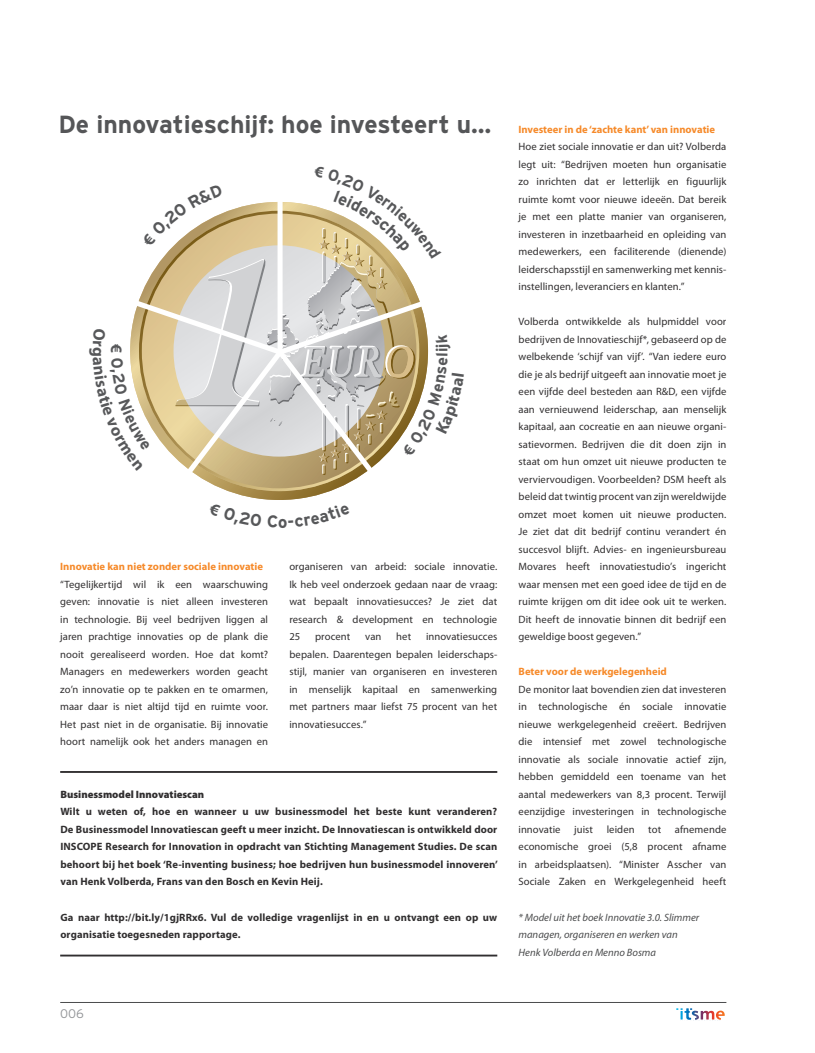
<style>
.page{position:relative;width:815px;height:1053px;background:#fff}
.page>*{position:absolute;margin:0;border:0;box-sizing:border-box;transform-origin:0 0}
.t1{font:700 24.75px "Interstate";color:#555658}
.t2{font:700 16.88px "Myriad Pro";color:#57585a}
.t3{font:700 16.12px "Interstate";color:#57585a}
.t4{font:300 12.5px "Interstate";color:#939598}
.t5{font:10.62px/17.5px "Myriad Pro";letter-spacing:.01em;color:#312f30;text-align:justify}
.t6{font:700 10.62px/17.5px "Myriad Pro";letter-spacing:.01em;color:#312f30;text-align:justify}
.t7{font:700 10.62px "Myriad Pro";color:#f68a2a}
.t8{font:italic 10.62px/17.5px "Myriad Pro";color:#4b4c4d}
.t9{font:900 10.62px "Myriad Pro";color:#312f30}
</style>
<div class="page">
<hr style="left:60px;top:1002px;width:666px;height:1px;background:#4b4c4d">
<svg style="left:676px;top:1008px;width:49px;height:11px"></svg>
<hr style="left:60px;top:954px;width:437px;height:2px;background:#312f30">
<hr style="left:60px;top:771px;width:437px;height:1px;background:#312f30">
<svg style="left:130px;top:202px;width:299px;height:298px"></svg>
<h1 class="t1" style="left:58px;top:110px;width:434px">De innovatieschijf: hoe investeert u…</h1>
<p class="t7" style="left:519px;top:123px;width:198px">Investeer in de ‘zachte kant’ van innovatie</p>
<p class="t5" style="left:519px;top:138px;width:209px">Hoe ziet sociale innovatie er dan uit? Volberda legt uit: “Bedrijven moeten hun organisatie zo inrichten dat er letterlijk en figuurlijk ruimte komt voor nieuwe ideeën. Dat bereik je met een platte manier van organiseren, investeren in inzetbaarheid en opleiding van medewerkers, een faciliterende (dienende) leiderschapsstijl en samenwerking met kennis&shy;instellingen, leveranciers en klanten.”</p>
<p class="t5" style="left:519px;top:313px;width:209px">Volberda ontwikkelde als hulpmiddel voor bedrijven de Innovatieschijf*, gebaseerd op de welbekende ‘schijf van vijf’. “Van iedere euro die je als bedrijf uitgeeft aan innovatie moet je een vijfde deel besteden aan R&amp;D, een vijfde aan vernieuwend leiderschap, aan menselijk kapitaal, aan cocreatie en aan nieuwe organi&shy;satievormen. Bedrijven die dit doen zijn in staat om hun omzet uit nieuwe producten te verviervoudigen. Voorbeelden? DSM heeft als beleid dat twintig procent van zijn wereldwijde omzet moet komen uit nieuwe producten.<br>Je ziet dat dit bedrijf continu verandert én succesvol blijft. Advies- en ingenieursbureau Movares heeft innovatiestudio’s ingericht waar mensen met een goed idee de tijd en de ruimte krijgen om dit idee ook uit te werken.<br>Dit heeft de innovatie binnen dit bedrijf een geweldige boost gegeven.”</p>
<p class="t7" style="left:519px;top:665px;width:150px">Beter voor de werkgelegenheid</p>
<p class="t5" style="left:519px;top:680px;width:209px">De monitor laat bovendien zien dat investeren in technologische én sociale innovatie nieuwe werkgelegenheid creëert. Bedrijven die intensief met zowel technologische innovatie als sociale innovatie actief zijn, hebben gemiddeld een toename van het aantal medewerkers van 8,3 procent. Terwijl eenzijdige investeringen in technologische innovatie</p>
<h2 class="t2" style="left:108px;top:347px;width:11px;rotate:90deg">g</h2>
<h3 class="t3" style="left:433px;top:352px;width:6px;rotate:-90deg">i</h3>
<p class="t7" style="left:60px;top:560px;width:204px">Innovatie kan niet zonder sociale innovatie</p>
<p class="t5" style="left:60px;top:575px;width:209px">“Tegelijkertijd wil ik een waarschuwing geven: innovatie is niet alleen investeren in technologie. Bij veel bedrijven liggen al jaren prachtige innovaties op de plank die nooit gerealiseerd worden. Hoe dat komt?<br>Managers en medewerkers worden geacht zo’n innovatie op te pakken en te omarmen, maar daar is niet altijd tijd en ruimte voor.<br>Het past niet in de organisatie. Bij innovatie hoort namelijk ook het anders managen en</p>
<p class="t5" style="left:289px;top:558px;width:209px">organiseren van arbeid: sociale innovatie.<br>Ik heb veel onderzoek gedaan naar de vraag: wat bepaalt innovatiesucces? Je ziet dat research &amp; development en technologie 25</p>
<p class="t5" style="left:315px;top:628px;width:37px">procent</p>
<p class="t5" style="left:365px;top:628px;width:18px">van</p>
<p class="t5" style="left:396px;top:628px;width:16px">het</p>
<p class="t5" style="left:289px;top:628px;width:209px;text-indent:137px">innovatiesucces bepalen. Daarentegen bepalen leiderschaps&shy;stijl, manier van organiseren en investeren in menselijk kapitaal en samenwerking met partners maar liefst 75 procent van het innovatiesucces.”</p>
<p class="t9" style="left:60px;top:788px;width:145px">Businessmodel Innovatiescan</p>
<p class="t6" style="left:60px;top:803px;width:439px">Wilt u weten of, hoe en wanneer u uw businessmodel het beste kunt veranderen?<br>De Businessmodel Innovatiescan geeft u meer inzicht. De Innovatiescan is ontwikkeld door INSCOPE Research for Innovation in opdracht van Stichting Management Studies. De scan behoort bij het boek ‘Re-inventing business; hoe bedrijven hun businessmodel innoveren’ van Henk Volberda, Frans van den Bosch en Kevin Heij.</p>
<p class="t6" style="left:60px;top:908px;width:438px">Ga naar http://bit.ly/1gjRRx6. Vul de volledige vragenlijst in en u ontvangt een op uw organisatie toegesneden rapportage.</p>
<p class="t8" style="left:519px;top:908px;width:182px">* Model uit het boek Innovatie 3.0. Slimmer managen, organiseren en werken van<br>Henk Volberda en Menno Bosma</p>
<p class="t5" style="left:519px;top:820px;width:209px;text-indent:156px">afnemende economische groei (5,8 procent afname in arbeidsplaatsen). “Minister Asscher van Sociale Zaken en Werkgelegenheid heeft</p>
<p class="t5" style="left:574px;top:820px;width:20px">juist</p>
<p class="t5" style="left:607px;top:820px;width:29px">leiden</p>
<p class="t5" style="left:648px;top:820px;width:14px">tot</p>
<p class="t4" style="left:60px;top:1006px;width:25px">006</p>
</div>
